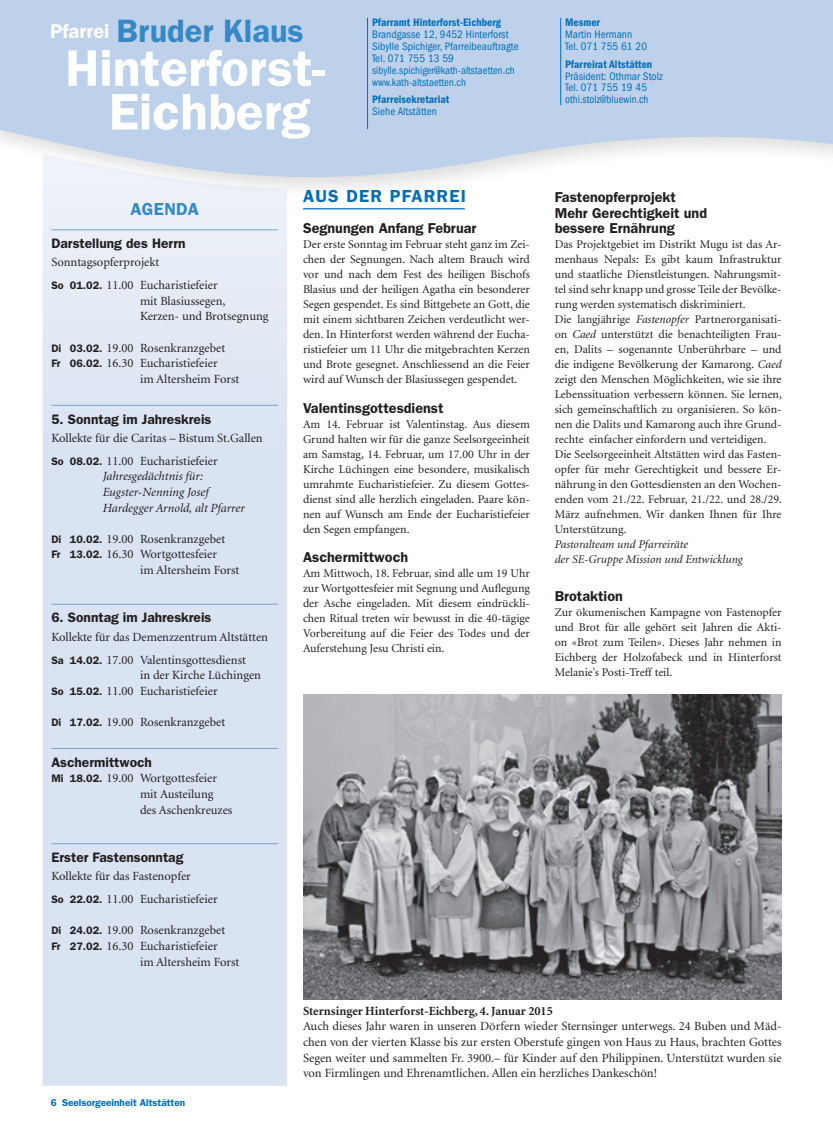
<style>
.page{position:relative;width:833px;height:1134px;background:#fff}
.page>*{position:absolute;margin:0;border:0;box-sizing:border-box;transform-origin:0 0}
.t1{font:600 51.5px/43.8px "Franklin Gothic LT";color:#fff;text-align:center}
.t2{font:600 32.5px "Franklin Gothic LT";color:#3689c5}
.t3{font:600 17.5px "Franklin Gothic LT";letter-spacing:.07em;color:#006eb6}
.t4{font:600 17.5px "Franklin Gothic LT";letter-spacing:.02em;color:#3689c5}
.t5{font:600 14.38px/15.6px "Franklin Gothic LT";color:#231f20}
.t6{font:600 13.75px "Franklin Gothic LT";color:#231f20}
.t7{font:12.5px/15.6px "Minion LT";color:#231f20}
.t8{font:italic 12.5px/15.6px "Minion LT";color:#231f20}
.t9{font:700 12.5px "Minion LT";color:#231f20}
.t10{font:11.88px/15px "Minion LT";color:#231f20;text-align:justify}
.t11{font:italic 11.88px/15px "Minion LT";color:#231f20}
.t12{font:condensed 11.25px/11.9px "Franklin Gothic LT";letter-spacing:.005em;color:#006eb6}
.t13{font:600 condensed 11.25px "Franklin Gothic LT";letter-spacing:.005em;color:#006eb6}
.t14{font:600 10px "Franklin Gothic LT";color:#006eb6}
.s1{font-size:20px;color:#fff}
.s2{font-family:"Franklin Gothic LT";font-weight:600;font-size:10.88px}
.s3{font-style:italic}
</style>
<div class="page">
<svg style="left:0;top:0;width:833px;height:189px;background:#c6d6eb"></svg>
<hr style="left:560px;top:18px;width:1px;height:87px;background:#006eb6">
<hr style="left:367px;top:18px;width:1px;height:111px;background:#006eb6">
<svg style="left:43px;top:154px;width:244px;height:932px;background:#dce5f2"></svg>
<hr style="left:303px;top:208px;width:162px;height:1px;background:#006eb6">
<hr style="left:51px;top:229px;width:227px;height:1px;background:#76a5d4">
<hr style="left:51px;top:405px;width:227px;height:1px;background:#76a5d4">
<hr style="left:51px;top:604px;width:227px;height:1px;background:#76a5d4">
<hr style="left:51px;top:748px;width:227px;height:1px;background:#76a5d4">
<hr style="left:51px;top:843px;width:227px;height:1px;background:#76a5d4">
<img style="left:303px;top:694px;width:478px;height:305px">
<h2 class="t2" style="left:50px;top:12px;width:255px"><span class="s1">Pfarrei</span> Bruder Klaus</h2>
<h1 class="t1" style="left:65px;top:46px;width:261px">Hinterforst-<br>Eichberg</h1>
<p class="t13" style="left:372px;top:16px;width:130px">Pfarramt Hinterforst-Eichberg</p>
<p class="t12" style="left:372px;top:28px;width:148px">Brandgasse 12, 9452 Hinterforst<br>Sibylle Spichiger, Pfarreibeauftragte<br>Tel. 071 755 13 59 sibylle.spichiger@kath-altstaetten.ch www.kath-altstaetten.ch</p>
<p class="t13" style="left:372px;top:93px;width:79px">Pfarreisekretariat</p>
<p class="t12" style="left:372px;top:106px;width:67px">Siehe Altstätten</p>
<h3 class="t4" style="left:131px;top:199px;width:70px">AGENDA</h3>
<p class="t6" style="left:51px;top:235px;width:136px">Darstellung des Herrn</p>
<p class="t7" style="left:51px;top:252px;width:168px;line-height:22.8px">Sonntagsopferprojekt<br><span class="s2">So 01.02.</span> 11.00 Eucharistiefeier</p>
<p class="t7" style="left:140px;top:293px;width:130px">mit Blasiussegen,<br>Kerzen- und Brotsegnung</p>
<p class="t7" style="left:51px;top:340px;width:175px"><span class="s2">Di 03.02.</span> 19.00 Rosenkranzgebet</p>
<p class="t7" style="left:51px;top:356px;width:168px"><span class="s2">Fr 06.02.</span> 16.30 Eucharistiefeier</p>
<p class="t7" style="left:140px;top:372px;width:101px">im Altersheim Forst</p>
<p class="t6" style="left:51px;top:411px;width:162px">5. Sonntag im Jahreskreis</p>
<p class="t7" style="left:51px;top:427px;width:213px;line-height:22.8px">Kollekte für die Caritas – Bistum St.Gallen<br><span class="s2">So 08.02.</span> 11.00 Eucharistiefeier</p>
<p class="t8" style="left:103px;top:469px;width:144px">Jahresgedächtnis für:<br>Eugster-Nenning Josef<br>Hardegger Arnold, alt Pfarrer</p>
<p class="t7" style="left:51px;top:531px;width:175px"><span class="s2">Di 10.02.</span> 19.00 Rosenkranzgebet</p>
<p class="t7" style="left:51px;top:547px;width:167px"><span class="s2">Fr 13.02.</span> 16.30 Wortgottesfeier</p>
<p class="t7" style="left:140px;top:563px;width:101px">im Altersheim Forst</p>
<p class="t6" style="left:51px;top:610px;width:162px">6. Sonntag im Jahreskreis</p>
<p class="t7" style="left:51px;top:626px;width:218px;line-height:22.8px">Kollekte für das Demenzzentrum Altstätten<br><span class="s2">Sa 14.02.</span> 17.00 Valentinsgottesdienst</p>
<p class="t7" style="left:51px;top:668px;width:211px;text-indent:89px">in der Kirche Lüchingen<br><span class="s2">So 15.02.</span> 11.00 Eucharistiefeier</p>
<p class="t7" style="left:51px;top:715px;width:175px"><span class="s2">Di 17.02.</span> 19.00 Rosenkranzgebet</p>
<p class="t6" style="left:51px;top:754px;width:102px">Aschermittwoch</p>
<p class="t7" style="left:140px;top:771px;width:94px;text-indent:-89px"><span class="s2">Mi 18.02.</span> 19.00 Wortgottesfeier mit Austeilung des Aschenkreuzes</p>
<p class="t6" style="left:51px;top:849px;width:133px">Erster Fastensonntag</p>
<p class="t7" style="left:51px;top:865px;width:168px;line-height:22.8px">Kollekte für das Fastenopfer<br><span class="s2">So 22.02.</span> 11.00 Eucharistiefeier</p>
<p class="t7" style="left:51px;top:923px;width:175px"><span class="s2">Di 24.02.</span> 19.00 Rosenkranzgebet</p>
<p class="t7" style="left:51px;top:939px;width:168px"><span class="s2">Fr 27.02.</span> 16.30 Eucharistiefeier</p>
<p class="t7" style="left:140px;top:954px;width:101px">im Altersheim Forst</p>
<h3 class="t3" style="left:303px;top:186px;width:164px">AUS DER PFARREI</h3>
<p class="t5" style="left:303px;top:221px;width:175px">Segnungen Anfang Februar</p>
<p class="t10" style="left:303px;top:238px;width:228px">Der erste Sonntag im Februar steht ganz im Zei&shy;chen der Segnungen. Nach altem Brauch wird vor und nach dem Fest des heiligen Bischofs Blasius und der heiligen Agatha ein besonderer Segen gespendet. Es sind Bittgebete an Gott, die mit einem sichtbaren Zeichen verdeutlicht wer&shy;den. In Hinterforst werden während der Eucha&shy;ristiefeier um 11 Uhr die mitgebrachten Kerzen und Brote gesegnet. Anschliessend an die Feier wird auf Wunsch der Blasiussegen gespendet.</p>
<p class="t5" style="left:303px;top:400px;width:142px">Valentinsgottesdienst</p>
<p class="t10" style="left:303px;top:417px;width:228px">Am 14. Februar ist Valentinstag. Aus diesem Grund halten wir für die ganze Seelsorgeeinheit am Samstag, 14. Februar, um 17.00 Uhr in der Kirche Lüchingen eine besondere, musikalisch umrahmte Eucharistiefeier. Zu diesem Gottes&shy;dienst sind alle herzlich eingeladen. Paare kön&shy;nen auf Wunsch am Ende der Eucharistiefeier den Segen empfangen.</p>
<p class="t5" style="left:303px;top:549px;width:107px">Aschermittwoch</p>
<p class="t10" style="left:303px;top:566px;width:228px">Am Mittwoch, 18. Februar, sind alle um 19 Uhr zur Wortgottesfeier mit Segnung und Auflegung der Asche eingeladen. Mit diesem eindrückli&shy;chen Ritual treten wir bewusst in die 40-tägige Vorbereitung auf die Feier des Todes und der Auferstehung Jesu Christi ein.</p>
<p class="t13" style="left:565px;top:16px;width:36px">Mesmer</p>
<p class="t12" style="left:565px;top:28px;width:83px">Martin Hermann<br>Tel. 071 755 61 20</p>
<p class="t13" style="left:565px;top:58px;width:89px">Pfarreirat Altstätten</p>
<p class="t12" style="left:565px;top:70px;width:99px">Präsident: Othmar Stolz<br>Tel. 071 755 19 45 othi.stolz@bluewin.ch</p>
<p class="t5" style="left:555px;top:189px;width:154px">Fastenopferprojekt<br>Mehr Gerechtigkeit und bessere Ernährung</p>
<p class="t10" style="left:555px;top:238px;width:229px;text-align:left">Das Projektgebiet im Distrikt Mugu ist das Ar&shy;menhaus Nepals: Es gibt kaum Infrastruktur und staatliche Dienstleistungen. Nahrungsmit&shy;tel sind sehr knapp und grosse Teile der Bevölke&shy;rung werden systematisch diskriminiert.<br>Die langjährige <span class="s3">Fastenopfer</span> Partnerorganisati&shy;on <span class="s3">Caed</span> unterstützt die benachteiligten Frau&shy;en, Dalits – sogenannte Unberührbare – und die indigene Bevölkerung der Kamarong. <span class="s3">Caed </span>zeigt den Menschen Möglichkeiten, wie sie ihre Lebenssituation verbessern können. Sie lernen, sich gemeinschaftlich zu organisieren. So kön&shy;nen die Dalits und Kamarong auch ihre Grund&shy;rechte einfacher einfordern und verteidigen.<br>Die Seelsorgeeinheit Altstätten wird das Fasten&shy;opfer für mehr Gerechtigkeit und bessere Er&shy;nährung in den Gottesdiensten an den Wochen&shy;enden vom 21./22. Februar, 21./22. und 28./29.<br>März aufnehmen. Wir danken Ihnen für Ihre Unterstützung.</p>
<p class="t11" style="left:555px;top:537px;width:190px">Pastoralteam und Pfarreiräte<br>der SE-Gruppe Mission und Entwicklung</p>
<p class="t5" style="left:555px;top:588px;width:70px">Brotaktion</p>
<p class="t10" style="left:555px;top:605px;width:228px">Zur ökumenischen Kampagne von Fastenopfer und Brot für alle gehört seit Jahren die Akti&shy;on «Brot zum Teilen». Dieses Jahr nehmen in Eichberg der Holzofabeck und in Hinterforst Melanie’s Posti-Treff teil.</p>
<p class="t14" style="left:51px;top:1096px;width:136px">6 Seelsorgeeinheit Altstätten</p>
<p class="t9" style="left:303px;top:1004px;width:251px">Sternsinger Hinterforst-Eichberg, 4. Januar 2015</p>
<p class="t7" style="left:303px;top:1019px;width:480px;text-align:justify">Auch dieses Jahr waren in unseren Dörfern wieder Sternsinger unterwegs. 24 Buben und Mäd&shy;chen von der vierten Klasse bis zur ersten Oberstufe gingen von Haus zu Haus, brachten Gottes Segen weiter und sammelten Fr. 3900.– für Kinder auf den Philippinen. Unterstützt wurden sie von Firmlingen und Ehrenamtlichen. Allen ein herzliches Dankeschön!</p>
</div>
